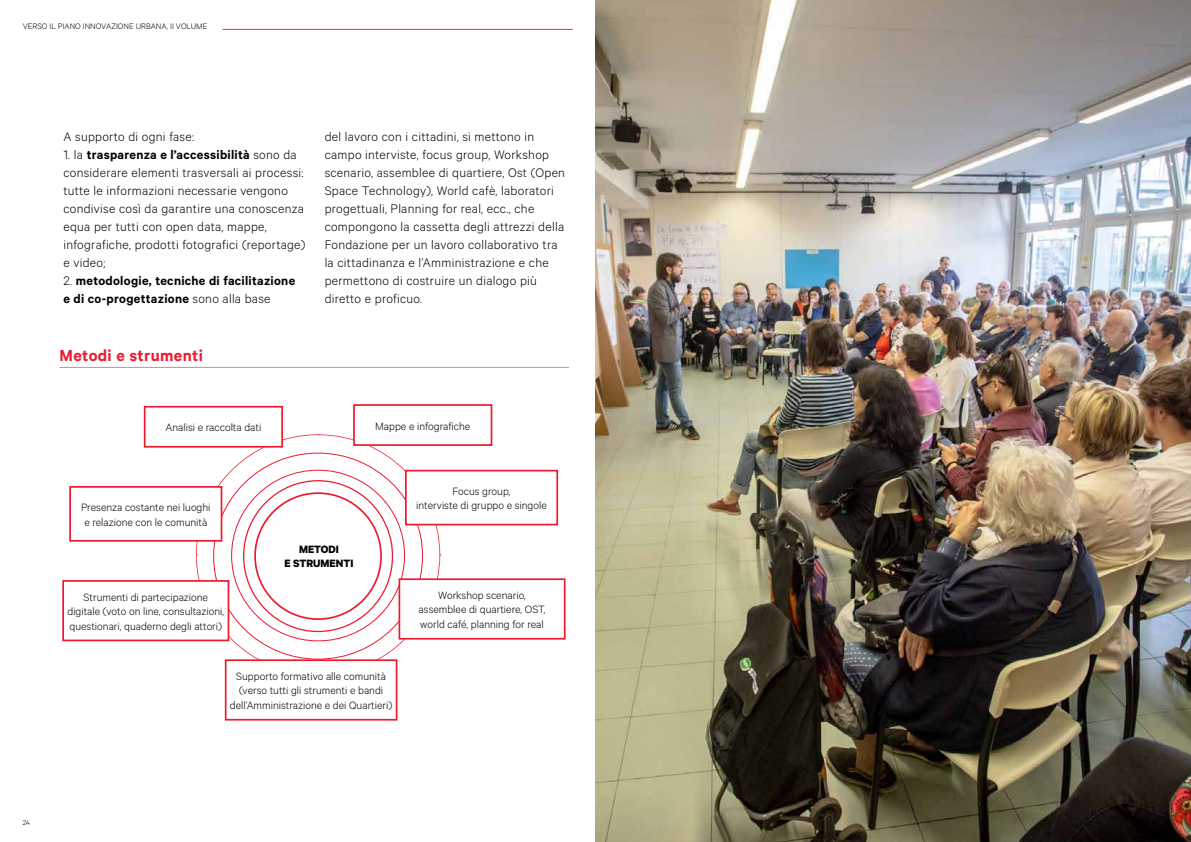
<style>
.page{position:relative;width:1191px;height:842px;background:#fff}
.page>*{position:absolute;margin:0;border:0;box-sizing:border-box;transform-origin:0 0}
.t1{font:600 18px "Calibre";letter-spacing:.02em;color:#ed1b2f}
.t2{font:300 14px/18px "Calibre";letter-spacing:.02em;color:#000}
.t3{font:600 14px/18px "Calibre";letter-spacing:.02em;color:#000}
.t4{font:300 12px/14.4px "Calibre";color:#000;text-align:center}
.t5{font:700 12px/14.4px "Calibre";color:#000;text-align:center}
.t6{font:300 9px "Calibre";color:#000}
.t7{font:300 8px "Calibre";color:#000}
.s1{font-weight:600}
.s2{font-weight:300}
</style>
<div class="page">
<hr style="left:223px;top:29px;width:350px;height:1px;background:#ee2b3d">
<img style="left:595px;top:0;width:596px;height:842px">
<svg style="left:196px;top:434px;width:245px;height:242px"></svg>
<div style="left:63px;top:581px;width:165px;height:59px;background:#fff"></div>
<div style="left:62px;top:580px;width:167px;height:61px;border:2px solid #ed1b2f"></div>
<div style="left:406px;top:471px;width:151px;height:54px;background:#fff"></div>
<div style="left:405px;top:470px;width:153px;height:55px;border:2px solid #ed1b2f"></div>
<div style="left:399px;top:579px;width:166px;height:60px;background:#fff"></div>
<div style="left:398px;top:578px;width:167px;height:62px;border:2px solid #ed1b2f"></div>
<div style="left:226px;top:660px;width:170px;height:60px;background:#fff"></div>
<div style="left:225px;top:659px;width:172px;height:61px;border:2px solid #ed1b2f"></div>
<div style="left:70px;top:487px;width:151px;height:54px;background:#fff"></div>
<div style="left:69px;top:486px;width:153px;height:56px;border:2px solid #ed1b2f"></div>
<div style="left:354px;top:405px;width:137px;height:40px;background:#fff"></div>
<div style="left:353px;top:404px;width:139px;height:42px;border:2px solid #ed1b2f"></div>
<div style="left:145px;top:407px;width:137px;height:40px;background:#fff"></div>
<div style="left:144px;top:406px;width:139px;height:42px;border:2px solid #ed1b2f"></div>
<hr style="left:60px;top:367px;width:509px;height:1px;background:#ee2b3d">
<p class="t6" style="left:23px;top:21px;width:186px">VERSO IL PIANO INNOVAZIONE URBANA, II VOLUME</p>
<p class="t2" style="left:63px;top:127px;width:132px">A supporto di ogni fase:</p>
<p class="t2" style="left:63px;top:145px;width:243px">1. la <span class="s1">trasparenza e l’accessibilità</span> sono da considerare elementi trasversali ai processi: tutte le informazioni necessarie vengono condivise così da garantire una conoscenza equa per tutti con open data, mappe, infografiche, prodotti fotografici (reportage) e video;</p>
<p class="t3" style="left:63px;top:271px;width:233px"><span class="s2">2.</span> metodologie, tecniche di facilitazione e di co-progettazione <span class="s2">sono alla base</span></p>
<p class="t1" style="left:60px;top:345px;width:145px">Metodi e strumenti</p>
<p class="t2" style="left:325px;top:127px;width:242px">del lavoro con i cittadini, si mettono in campo interviste, focus group, Workshop scenario, assemblee di quartiere, Ost (Open Space Technology), World cafè, laboratori progettuali, Planning for real, ecc., che compongono la cassetta degli attrezzi della Fondazione per un lavoro collaborativo tra la cittadinanza e l’Amministrazione e che permettono di costruire un dialogo più diretto e proficuo.</p>
<p class="t4" style="left:165px;top:420px;width:97px">Analisi e raccolta dati</p>
<p class="t4" style="left:375px;top:418px;width:97px">Mappe e infografiche</p>
<p class="t4" style="left:81px;top:500px;width:131px;text-align:left">Presenza costante nei luoghi e relazione con le comunità</p>
<p class="t4" style="left:67px;top:589px;width:158px">Strumenti di partecipazione digitale (voto on line, consultazioni, questionari, quaderno degli attori)</p>
<p class="t5" style="left:284px;top:541px;width:70px">METODI<br>E STRUMENTI</p>
<p class="t4" style="left:230px;top:669px;width:164px">Supporto formativo alle comunità (verso tutti gli strumenti e bandi dell’Amministrazione e dei Quartieri)</p>
<p class="t4" style="left:416px;top:483px;width:132px">Focus group,<br>interviste di gruppo e singole</p>
<p class="t4" style="left:418px;top:588px;width:128px">Workshop scenario, assemblee di quartiere, OST, world café, planning for real</p>
<p class="t7" style="left:23px;top:818px;width:9px">24</p>
</div>
